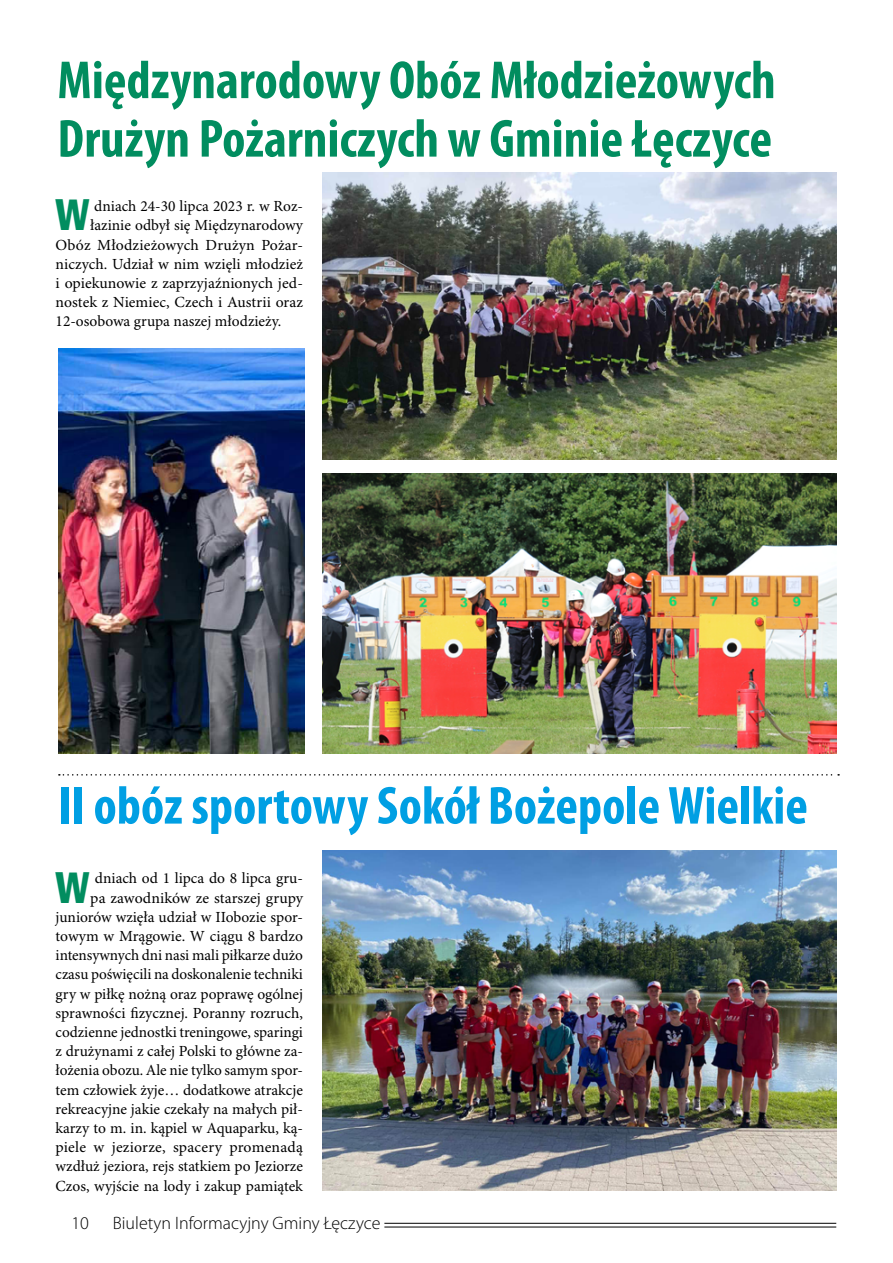
<style>
.page{position:relative;width:893px;height:1263px;background:#fff}
.page>*{position:absolute;margin:0;border:0;box-sizing:border-box;transform-origin:0 0}
.t1{font:700 condensed 54px/58.5px "Myriad Pro";color:#018d5f}
.t2{font:700 condensed 54px "Myriad Pro";color:#009fe3}
.t3{font:700 condensed 40.95px "Bernino Sans";color:#018d5f}
.t4{font:300 18px "Myriad Pro";color:#000}
.t5{font:15.45px/19.2px "Minion Pro";color:#000;text-align:right}
</style>
<div class="page">
<hr style="left:384px;top:1223px;width:452px;height:1px;background:#000">
<hr style="left:384px;top:1227px;width:452px;height:1px;background:#000">
<img style="left:323px;top:172px;width:513px;height:287px">
<img style="left:323px;top:851px;width:513px;height:340px">
<img style="left:323px;top:474px;width:513px;height:279px">
<img style="left:58px;top:349px;width:247px;height:404px">
<svg style="left:59px;top:774px;width:780px;height:1px"></svg>
<h1 class="t1" style="left:57px;top:52px;width:720px">Międzynarodowy Obóz Młodzieżowych<br>Drużyn Pożarniczych w Gminie Łęczyce</h1>
<h2 class="t3" style="left:55px;top:190px;width:37px">W</h2>
<p class="t5" style="left:94px;top:197px;width:210px">dniach 24-30 lipca 2023 r. w Roz-</p>
<p class="t5" style="left:90px;top:216px;width:214px">łazinie odbył się Międzynarodowy</p>
<p class="t5" style="left:56px;top:236px;width:249px">Obóz Młodzieżowych Drużyn Pożar-</p>
<p class="t5" style="left:56px;top:255px;width:249px">niczych. Udział w nim wzięli młodzież</p>
<p class="t5" style="left:56px;top:274px;width:249px">i opiekunowie z zaprzyjaźnionych jed-</p>
<p class="t5" style="left:56px;top:293px;width:249px">nostek z Niemiec, Czech i Austrii oraz</p>
<p class="t5" style="left:56px;top:312px;width:227px">12-osobowa grupa naszej młodzieży.</p>
<h1 class="t2" style="left:58px;top:776px;width:751px">II obóz sportowy Sokół Bożepole Wielkie</h1>
<h2 class="t3" style="left:55px;top:862px;width:37px">W</h2>
<p class="t5" style="left:56px;top:869px;width:249px">dniach od 1 lipca do 8 lipca gru-<br>pa zawodników ze starszej grupy juniorów wzięła udział w IIobozie spor&shy;towym w Mrągowie. W ciągu 8 bardzo intensywnych dni nasi mali piłkarze dużo czasu poświęcili na doskonalenie techniki gry w piłkę nożną oraz poprawę ogólnej sprawności fizycznej. Poranny rozruch, codzienne jednostki treningowe, sparingi z drużynami z całej Polski to główne za&shy;łożenia obozu. Ale nie tylko samym spor&shy;tem człowiek żyje… dodatkowe atrakcje rekreacyjne jakie czekały na małych pił&shy;karzy to m. in. kąpiel w Aquaparku, ką&shy;piele w jeziorze, spacery promenadą wzdłuż jeziora, rejs statkiem po Jeziorze Czos, wyjście na lody i zakup pamiątek</p>
<p class="t4" style="left:71px;top:1213px;width:19px">10</p>
<p class="t4" style="left:113px;top:1213px;width:269px">Biuletyn Informacyjny Gminy Łęczyce</p>
</div>
